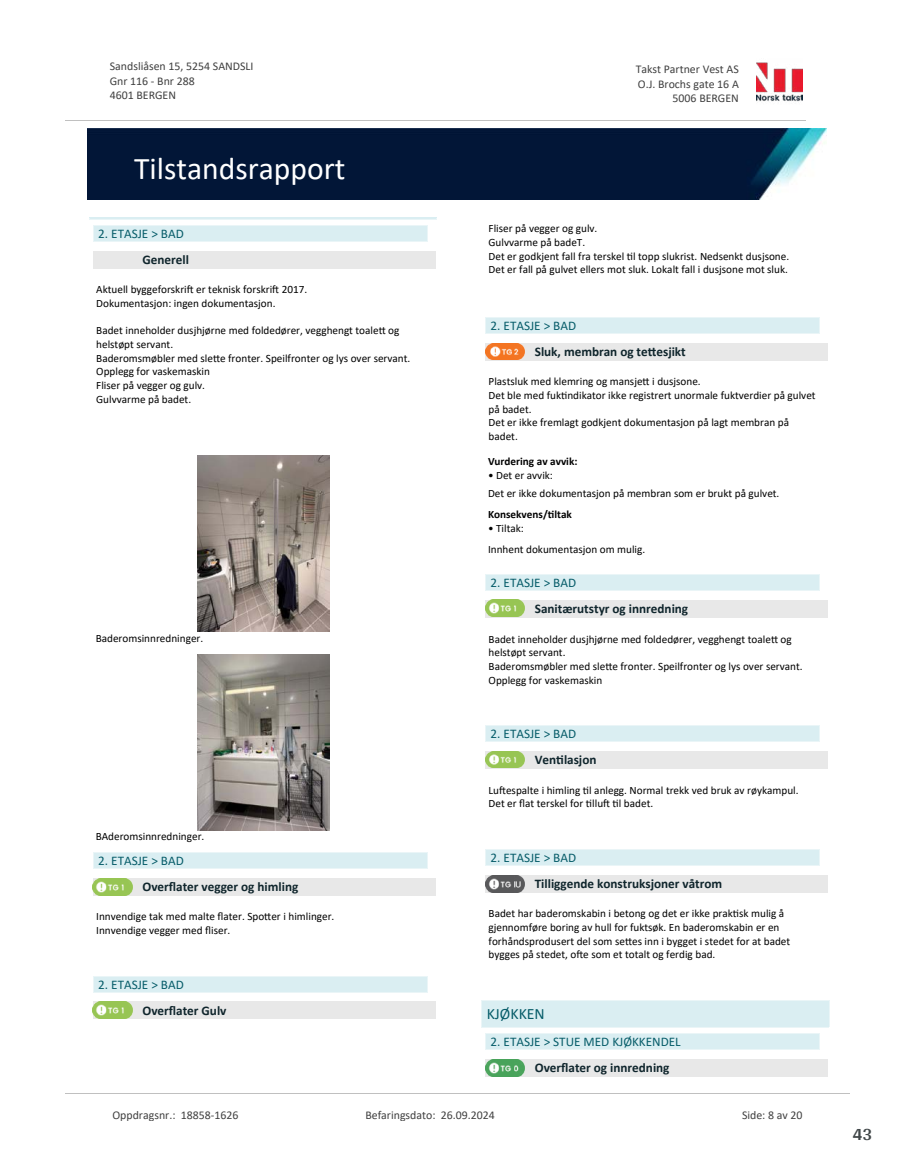
<style>
.page{position:relative;width:915px;height:1172px;background:#fff}
.page>*{position:absolute;margin:0;border:0;box-sizing:border-box;transform-origin:0 0}
.t1{font:31.65px "Calibri";color:#fff}
.t2{font:700 18px "Arya";color:#414749}
.t3{font:15.75px "Calibri";color:#065c69}
.t4{font:700 13.2px "Calibri";color:#0f252c}
.t5{font:13.2px "Calibri";color:#065c69}
.t6{font:11.85px/14.5px "Calibri";color:#404040}
.t7{font:11.25px/13.6px "Calibri";color:#000}
.t8{font:700 11.25px "Calibri";color:#000}
</style>
<div class="page">
<hr style="left:89px;top:218px;width:347px;height:1px;background:#daeef2">
<hr style="left:89px;top:219px;width:348px;height:1px;background:#eaf5f7">
<div style="left:93px;top:251px;width:342px;height:17px;background:#e8e8e8"></div>
<div style="left:93px;top:226px;width:334px;height:16px;background:#daeef2"></div>
<svg style="left:93px;top:226px;width:1px;height:16px"></svg>
<svg style="left:427px;top:225px;width:1px;height:17px"></svg>
<hr style="left:93px;top:225px;width:334px;height:1px;background:#eaf5f7">
<hr style="left:93px;top:242px;width:334px;height:1px;background:#eaf5f7">
<img style="left:197px;top:456px;width:132px;height:175px">
<img style="left:197px;top:654px;width:132px;height:176px">
<div style="left:93px;top:878px;width:342px;height:17px;background:#e8e8e8"></div>
<img style="left:93px;top:878px;width:39px;height:17px">
<div style="left:93px;top:852px;width:334px;height:16px;background:#daeef2"></div>
<svg style="left:93px;top:853px;width:1px;height:15px"></svg>
<svg style="left:427px;top:852px;width:1px;height:17px"></svg>
<hr style="left:93px;top:852px;width:334px;height:1px;background:#eaf5f7">
<hr style="left:93px;top:868px;width:334px;height:1px;background:#eaf5f7">
<div style="left:93px;top:1002px;width:342px;height:17px;background:#e8e8e8"></div>
<img style="left:93px;top:1002px;width:39px;height:17px">
<div style="left:93px;top:976px;width:334px;height:16px;background:#daeef2"></div>
<svg style="left:93px;top:977px;width:1px;height:15px"></svg>
<svg style="left:427px;top:976px;width:1px;height:16px"></svg>
<hr style="left:93px;top:976px;width:334px;height:1px;background:#eaf5f7">
<hr style="left:93px;top:992px;width:334px;height:1px;background:#eaf5f7">
<div style="left:485px;top:343px;width:342px;height:17px;background:#e8e8e8"></div>
<img style="left:485px;top:343px;width:39px;height:17px">
<div style="left:485px;top:317px;width:334px;height:16px;background:#daeef2"></div>
<svg style="left:485px;top:318px;width:1px;height:15px"></svg>
<svg style="left:819px;top:317px;width:1px;height:17px"></svg>
<hr style="left:485px;top:317px;width:334px;height:1px;background:#eaf5f7">
<hr style="left:485px;top:333px;width:334px;height:1px;background:#eaf5f7">
<div style="left:485px;top:600px;width:342px;height:17px;background:#e8e8e8"></div>
<img style="left:485px;top:600px;width:39px;height:17px">
<div style="left:485px;top:575px;width:334px;height:16px;background:#daeef2"></div>
<svg style="left:485px;top:576px;width:1px;height:15px"></svg>
<svg style="left:819px;top:575px;width:1px;height:16px"></svg>
<hr style="left:485px;top:575px;width:334px;height:1px;background:#eaf5f7">
<hr style="left:485px;top:591px;width:334px;height:1px;background:#eaf5f7">
<div style="left:485px;top:751px;width:342px;height:17px;background:#e8e8e8"></div>
<img style="left:485px;top:751px;width:39px;height:17px">
<div style="left:485px;top:726px;width:334px;height:16px;background:#daeef2"></div>
<svg style="left:485px;top:727px;width:1px;height:15px"></svg>
<svg style="left:819px;top:726px;width:1px;height:16px"></svg>
<hr style="left:485px;top:726px;width:334px;height:1px;background:#eaf5f7">
<hr style="left:485px;top:742px;width:334px;height:1px;background:#eaf5f7">
<div style="left:485px;top:875px;width:342px;height:17px;background:#e8e8e8"></div>
<img style="left:485px;top:875px;width:39px;height:17px">
<div style="left:485px;top:849px;width:334px;height:16px;background:#daeef2"></div>
<svg style="left:485px;top:850px;width:1px;height:15px"></svg>
<svg style="left:819px;top:849px;width:1px;height:17px"></svg>
<hr style="left:485px;top:849px;width:334px;height:1px;background:#eaf5f7">
<hr style="left:485px;top:865px;width:334px;height:1px;background:#eaf5f7">
<div style="left:481px;top:1000px;width:347px;height:27px;background:#daeef2"></div>
<svg style="left:481px;top:1001px;width:1px;height:26px"></svg>
<svg style="left:828px;top:1001px;width:1px;height:26px"></svg>
<hr style="left:481px;top:1000px;width:348px;height:1px;background:#eaf5f7">
<hr style="left:481px;top:1027px;width:348px;height:1px;background:#eaf5f7">
<div style="left:485px;top:1059px;width:342px;height:17px;background:#e8e8e8"></div>
<img style="left:485px;top:1059px;width:39px;height:17px">
<div style="left:485px;top:1034px;width:334px;height:16px;background:#daeef2"></div>
<svg style="left:485px;top:1034px;width:1px;height:15px"></svg>
<svg style="left:819px;top:1033px;width:1px;height:17px"></svg>
<hr style="left:485px;top:1033px;width:334px;height:1px;background:#eaf5f7">
<hr style="left:485px;top:1049px;width:334px;height:1px;background:#eaf5f7">
<img style="left:756px;top:62px;width:46px;height:40px">
<hr style="left:65px;top:120px;width:740px;height:1px;background:#c0c0c0">
<img style="left:88px;top:129px;width:738px;height:71px">
<hr style="left:65px;top:1093px;width:784px;height:1px;background:#c0c0c0">
<p class="t6" style="left:110px;top:59px;width:145px">Sandsliåsen 15, 5254 SANDSLI<br>Gnr 116 - Bnr 288<br>4601 BERGEN</p>
<p class="t6" style="left:635px;top:62px;width:105px">Takst Partner Vest AS</p>
<p class="t6" style="left:637px;top:76px;width:102px">O.J. Brochs gate 16 A</p>
<p class="t6" style="left:672px;top:90px;width:68px">5006 BERGEN</p>
<h1 class="t1" style="left:134px;top:147px;width:213px">Tilstandsrapport</h1>
<p class="t5" style="left:98px;top:225px;width:87px">2. ETASJE &gt; BAD</p>
<p class="t4" style="left:142px;top:250px;width:48px">Generell</p>
<p class="t7" style="left:96px;top:283px;width:212px">Aktuell byggeforskri昀琀 er teknisk forskri昀琀 2017.<br>Dokumentasjon: ingen dokumentasjon.</p>
<p class="t7" style="left:96px;top:324px;width:315px">Badet inneholder dusjhjørne med foldedører, vegghengt toale琀琀 og helstøpt servant.<br>Baderomsmøbler med sle琀琀e fronter. Speilfronter og lys over servant.<br>Opplegg for vaskemaskin<br>Fliser på vegger og gulv.<br>Gulvvarme på badet.</p>
<p class="t7" style="left:96px;top:631px;width:109px">Baderomsinnredninger.</p>
<p class="t7" style="left:96px;top:829px;width:110px">BAderomsinnredninger.</p>
<p class="t4" style="left:142px;top:877px;width:157px">Over昀氀ater vegger og himling</p>
<p class="t7" style="left:96px;top:909px;width:239px">Innvendige tak med malte 昀氀ater. Spo琀琀er i himlinger.<br>Innvendige vegger med 昀氀iser.</p>
<p class="t5" style="left:98px;top:851px;width:87px">2. ETASJE &gt; BAD</p>
<p class="t5" style="left:98px;top:975px;width:87px">2. ETASJE &gt; BAD</p>
<p class="t4" style="left:142px;top:1001px;width:85px">Over昀氀ater Gulv</p>
<p class="t7" style="left:488px;top:222px;width:302px">Fliser på vegger og gulv.<br>Gulvvarme på badeT.<br>Det er godkjent fall fra terskel 琀椀l topp slukrist. Nedsenkt dusjsone.<br>Det er fall på gulvet ellers mot sluk. Lokalt fall i dusjsone mot sluk.</p>
<p class="t5" style="left:490px;top:316px;width:87px">2. ETASJE &gt; BAD</p>
<p class="t4" style="left:534px;top:342px;width:152px">Sluk, membran og te琀琀esjikt</p>
<p class="t7" style="left:488px;top:374px;width:328px">Plastsluk med klemring og mansje琀琀 i dusjsone.<br>Det ble med fuk琀椀ndikator ikke registrert unormale fuktverdier på gulvet på badet.<br>Det er ikke fremlagt godkjent dokumentasjon på lagt membran på badet.</p>
<p class="t8" style="left:488px;top:453px;width:91px">Vurdering av avvik:</p>
<p class="t7" style="left:488px;top:466px;width:293px;line-height:18.5px">• Det er avvik:<br>Det er ikke dokumentasjon på membran som er brukt på gulvet.</p>
<p class="t8" style="left:488px;top:506px;width:85px">Konsekvens/琀椀ltak</p>
<p class="t7" style="left:488px;top:518px;width:159px;line-height:21px">• Tiltak:<br>Innhent dokumentasjon om mulig.</p>
<p class="t5" style="left:490px;top:574px;width:87px">2. ETASJE &gt; BAD</p>
<p class="t4" style="left:534px;top:600px;width:155px">Sanitærutstyr og innredning</p>
<p class="t7" style="left:488px;top:632px;width:315px">Badet inneholder dusjhjørne med foldedører, vegghengt toale琀琀 og helstøpt servant.<br>Baderomsmøbler med sle琀琀e fronter. Speilfronter og lys over servant.<br>Opplegg for vaskemaskin</p>
<p class="t5" style="left:490px;top:725px;width:87px">2. ETASJE &gt; BAD</p>
<p class="t4" style="left:534px;top:751px;width:63px">Ven琀椀lasjon</p>
<p class="t7" style="left:488px;top:783px;width:311px">Lu昀琀espalte i himling 琀椀l anlegg. Normal trekk ved bruk av røykampul.<br>Det er 昀氀at terskel for 琀椀llu昀琀 琀椀l badet.</p>
<p class="t5" style="left:490px;top:848px;width:87px">2. ETASJE &gt; BAD</p>
<p class="t4" style="left:534px;top:874px;width:189px">Tilliggende konstruksjoner våtrom</p>
<p class="t7" style="left:488px;top:906px;width:303px">Badet har baderomskabin i betong og det er ikke prak琀椀sk mulig å gjennomføre boring av hull for fuktsøk. En baderomskabin er en forhåndsprodusert del som se琀琀es inn i bygget i stedet for at badet bygges på stedet, o昀琀e som et totalt og ferdig bad.</p>
<h3 class="t3" style="left:486px;top:1003px;width:60px">KJØKKEN</h3>
<p class="t5" style="left:490px;top:1033px;width:192px">2. ETASJE &gt; STUE MED KJØKKENDEL</p>
<p class="t4" style="left:534px;top:1058px;width:136px">Over昀氀ater og innredning</p>
<p class="t6" style="left:112px;top:1107px;width:127px">Oppdragsnr.: 18858-1626</p>
<p class="t6" style="left:365px;top:1107px;width:131px">Befaringsdato: 26.09.2024</p>
<p class="t6" style="left:741px;top:1107px;width:62px">Side: 8 av 20</p>
<h2 class="t2" style="left:852px;top:1123px;width:21px">43</h2>
</div>
